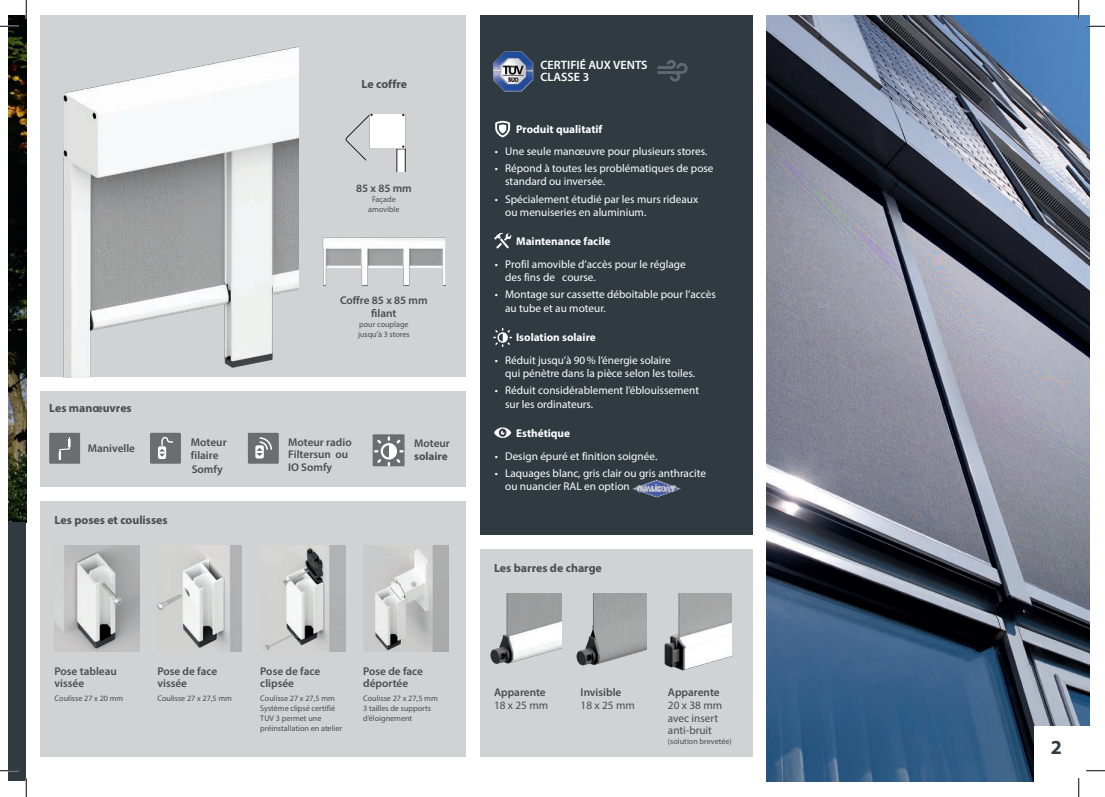
<style>
.page{position:relative;width:1105px;height:797px;background:#fff}
.page>*{position:absolute;margin:0;border:0;box-sizing:border-box;transform-origin:0 0}
.t1{font:700 20px "Myriad Pro";color:#2f3b41}
.t2{font:600 12.12px/12.1px "Myriad Pro";color:#fff}
.t3{font:700 11.88px "Myriad Pro";color:#4b4c4d}
.t4{font:11.25px/13.5px "Myriad Pro";color:#fff}
.t5{font:600 11.25px/12.5px "Myriad Pro";color:#4b4c4d}
.t6{font:700 11.25px "Myriad Pro";color:#fff}
.t7{font:11.25px/12.5px "Myriad Pro";color:#4b4c4d}
.t8{font:11.25px "Myriad Pro";letter-spacing:.105em;color:#4b4c4d}
.t9{font:700 11.25px "Myriad Pro";color:#4b4c4d}
.t10{font:8.12px/10px "Myriad Pro";color:#4b4c4d}
</style>
<div class="page">
<div style="left:40px;top:391px;width:426px;height:96px;background:#d1d2d4"></div>
<div style="left:40px;top:501px;width:426px;height:255px;background:#d1d2d4"></div>
<div style="left:480px;top:549px;width:273px;height:207px;background:#d1d2d4"></div>
<div style="left:480px;top:16px;width:273px;height:519px;background:#2f3b41"></div>
<div style="left:40px;top:16px;width:426px;height:361px;background:#d1d2d4"></div>
<img style="left:767px;top:16px;width:322px;height:765px">
<img style="left:9px;top:16px;width:17px;height:506px">
<div style="left:9px;top:522px;width:17px;height:259px;background:#2f3b41"></div>
<img style="left:632px;top:479px;width:49px;height:19px">
<img style="left:490px;top:593px;width:71px;height:71px">
<img style="left:576px;top:593px;width:70px;height:73px">
<img style="left:664px;top:593px;width:68px;height:78px">
<img style="left:63px;top:46px;width:235px;height:331px">
<img style="left:55px;top:545px;width:85px;height:107px">
<img style="left:157px;top:545px;width:85px;height:107px">
<img style="left:265px;top:545px;width:80px;height:107px">
<img style="left:363px;top:545px;width:85px;height:107px">
<img style="left:322px;top:237px;width:124px;height:49px">
<svg style="left:495px;top:121px;width:15px;height:16px"></svg>
<svg style="left:494px;top:233px;width:17px;height:16px"></svg>
<svg style="left:493px;top:328px;width:19px;height:19px"></svg>
<svg style="left:494px;top:427px;width:17px;height:11px"></svg>
<img style="left:493px;top:51px;width:40px;height:41px">
<svg style="left:657px;top:60px;width:31px;height:22px"></svg>
<svg style="left:346px;top:113px;width:59px;height:58px"></svg>
<div style="left:1034px;top:725px;width:55px;height:56px;background:#fff"></div>
<svg style="left:0;top:25px;width:19px;height:2px"></svg>
<svg style="left:1086px;top:25px;width:19px;height:2px"></svg>
<svg style="left:0;top:770px;width:19px;height:1px"></svg>
<svg style="left:1086px;top:770px;width:19px;height:1px"></svg>
<svg style="left:25px;top:0;width:2px;height:19px"></svg>
<svg style="left:25px;top:778px;width:2px;height:19px"></svg>
<svg style="left:1078px;top:0;width:1px;height:19px"></svg>
<svg style="left:1078px;top:778px;width:1px;height:19px"></svg>
<svg style="left:49px;top:433px;width:31px;height:30px"></svg>
<svg style="left:248px;top:433px;width:31px;height:30px"></svg>
<svg style="left:150px;top:433px;width:31px;height:30px"></svg>
<svg style="left:373px;top:434px;width:32px;height:32px"></svg>
<p class="t3" style="left:361px;top:76px;width:47px">Le coffre</p>
<p class="t5" style="left:356px;top:181px;width:57px">85 x 85 mm</p>
<p class="t10" style="left:368px;top:194px;width:33px;text-align:center">Façade amovible</p>
<p class="t3" style="left:49px;top:400px;width:84px">Les manœuvres</p>
<p class="t5" style="left:340px;top:294px;width:89px;text-align:center">Coffre 85 x 85 mm filant</p>
<p class="t10" style="left:358px;top:319px;width:53px">pour couplage jusqu’à 3 stores</p>
<p class="t5" style="left:288px;top:435px;width:65px">Moteur radio<br>Filtersun ou<br>IO Somfy</p>
<p class="t5" style="left:88px;top:442px;width:49px">Manivelle</p>
<p class="t5" style="left:191px;top:435px;width:37px;line-height:13.8px">Moteur filaire<br>Somfy</p>
<p class="t5" style="left:414px;top:436px;width:37px">Moteur</p>
<p class="t9" style="left:414px;top:448px;width:35px">solaire</p>
<p class="t3" style="left:55px;top:512px;width:115px">Les poses et coulisses</p>
<p class="t5" style="left:55px;top:664px;width:64px">Pose tableau vissée</p>
<p class="t10" style="left:55px;top:692px;width:70px">Coulisse 27 x 20 mm</p>
<p class="t5" style="left:157px;top:664px;width:61px">Pose de face vissée</p>
<p class="t10" style="left:157px;top:692px;width:76px">Coulisse 27 x 27,5 mm</p>
<p class="t5" style="left:260px;top:664px;width:61px">Pose de face clipsée</p>
<p class="t10" style="left:260px;top:692px;width:83px">Coulisse 27 x 27,5 mm<br>Système clipsé certifié<br>TUV 3 permet une préinstallation en atelier</p>
<p class="t5" style="left:363px;top:664px;width:61px">Pose de face déportée</p>
<p class="t10" style="left:363px;top:692px;width:76px">Coulisse 27 x 27,5 mm<br>3 tailles de supports d’éloignement</p>
<p class="t2" style="left:540px;top:59px;width:109px">CERTIFIÉ AUX VENTS<br>CLASSE 3</p>
<p class="t6" style="left:516px;top:121px;width:88px">Produit qualitatif</p>
<p class="t4" style="left:495px;top:144px;width:214px">• Une seule manœuvre pour plusieurs stores.</p>
<p class="t4" style="left:505px;top:161px;width:210px;text-indent:-10px">• Répond à toutes les problématiques de pose standard ou inversée.</p>
<p class="t4" style="left:505px;top:192px;width:195px;text-indent:-10px">• Spécialement étudié par les murs rideaux ou menuiseries en aluminium.</p>
<p class="t6" style="left:516px;top:234px;width:96px">Maintenance facile</p>
<p class="t4" style="left:505px;top:257px;width:182px;line-height:13px;text-indent:-10px">• Profil amovible d’accès pour le réglage des fins de course.</p>
<p class="t4" style="left:505px;top:288px;width:212px;text-indent:-10px">• Montage sur cassette déboitable pour l’accès au tube et au moteur.</p>
<p class="t6" style="left:516px;top:330px;width:81px">Isolation solaire</p>
<p class="t4" style="left:505px;top:353px;width:191px;text-indent:-10px">• Réduit jusqu’à 90% l’énergie solaire<br>qui pénètre dans la pièce selon les toiles.</p>
<p class="t4" style="left:505px;top:383px;width:195px;text-indent:-10px">• Réduit considérablement l’éblouissement sur les ordinateurs.</p>
<p class="t6" style="left:516px;top:426px;width:55px">Esthétique</p>
<p class="t4" style="left:495px;top:449px;width:164px">• Design épuré et finition soignée.</p>
<p class="t4" style="left:505px;top:466px;width:202px;text-indent:-10px">• Laquages blanc, gris clair ou gris anthracite ou nuancier RAL en option</p>
<p class="t3" style="left:494px;top:560px;width:109px">Les barres de charge</p>
<p class="t5" style="left:494px;top:685px;width:53px">Apparente</p>
<p class="t8" style="left:494px;top:698px;width:56px">18x25mm</p>
<p class="t5" style="left:581px;top:685px;width:42px">Invisible</p>
<p class="t8" style="left:581px;top:698px;width:56px">18x25mm</p>
<p class="t5" style="left:668px;top:685px;width:53px">Apparente</p>
<p class="t7" style="left:668px;top:699px;width:56px">20x38mm avec insert anti-bruit</p>
<p class="t10" style="left:668px;top:736px;width:65px">(solution brevetée)</p>
<h1 class="t1" style="left:1051px;top:734px;width:13px">2</h1>
</div>
